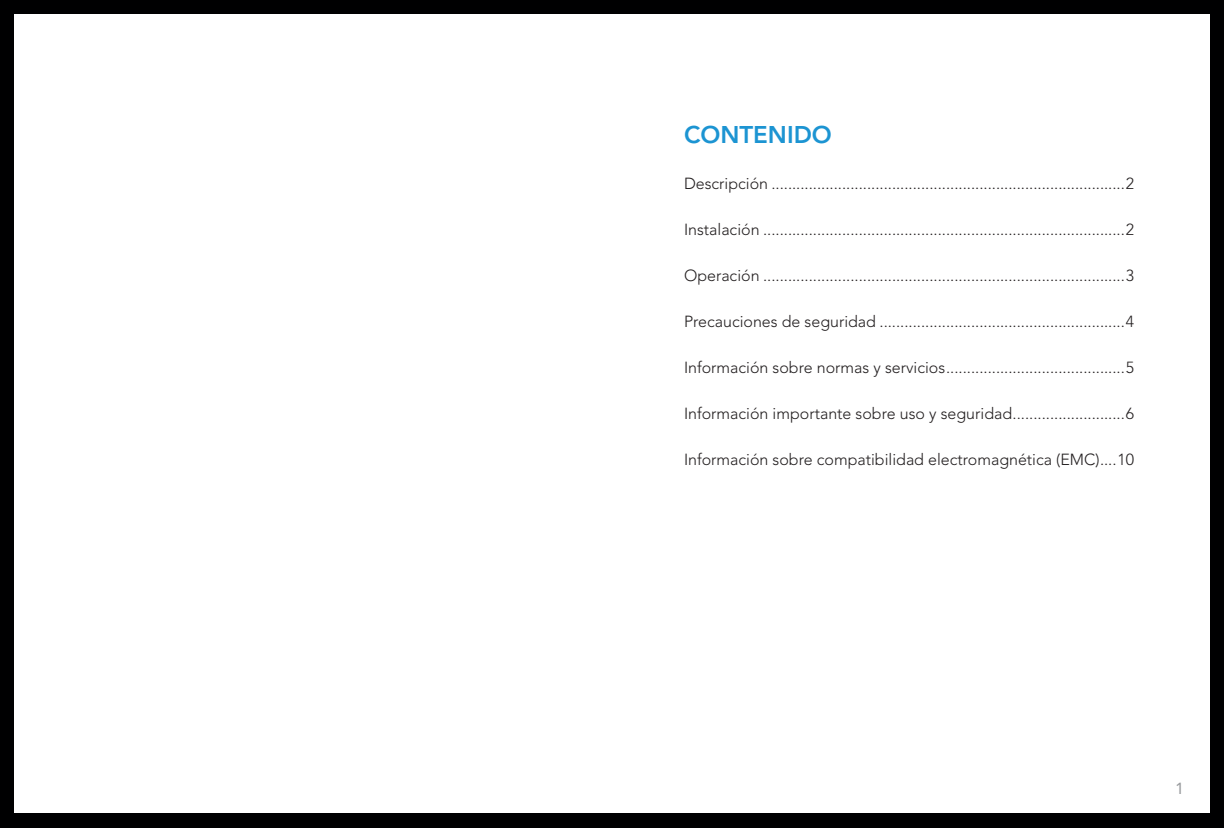
<style>
.page{position:relative;width:1224px;height:828px;background:#fff}
.page>*{position:absolute;margin:0;border:0;box-sizing:border-box;transform-origin:0 0}
.t1{font:24px "Avenir LT SLI Std Heavy";color:#1c94d2}
.t2{font:16px "Avenir LT SLI Std Light";color:#231f20}
.t3{font:16px "Avenir LT SLI Std Roman";color:#97999c}
</style>
<div class="page">
<div style="left:0;top:0;width:612px;height:828px;background:#000001"></div>
<div style="left:15px;top:15px;width:597px;height:798px;background:#fff"></div>
<div style="left:612px;top:0;width:612px;height:828px;background:#000001"></div>
<div style="left:612px;top:15px;width:597px;height:798px;background:#fff"></div>
<h1 class="t1" style="left:684px;top:120px;width:149px">CONTENIDO</h1>
<p class="t2" style="left:684px;top:174px;width:451px">Descripción......................................................................................2</p>
<p class="t2" style="left:684px;top:220px;width:451px">Instalación........................................................................................2</p>
<p class="t2" style="left:684px;top:266px;width:451px">Operación........................................................................................3</p>
<p class="t2" style="left:684px;top:312px;width:451px">Precauciones de seguridad............................................................4</p>
<p class="t2" style="left:684px;top:358px;width:451px">Información sobre normas y servicios............................................5</p>
<p class="t2" style="left:684px;top:404px;width:451px">Información importante sobre uso y seguridad............................6</p>
<p class="t2" style="left:684px;top:450px;width:451px">Información sobre compatibilidad electromagnética (EMC).....10</p>
<p class="t3" style="left:1175px;top:779px;width:10px">1</p>
</div>
